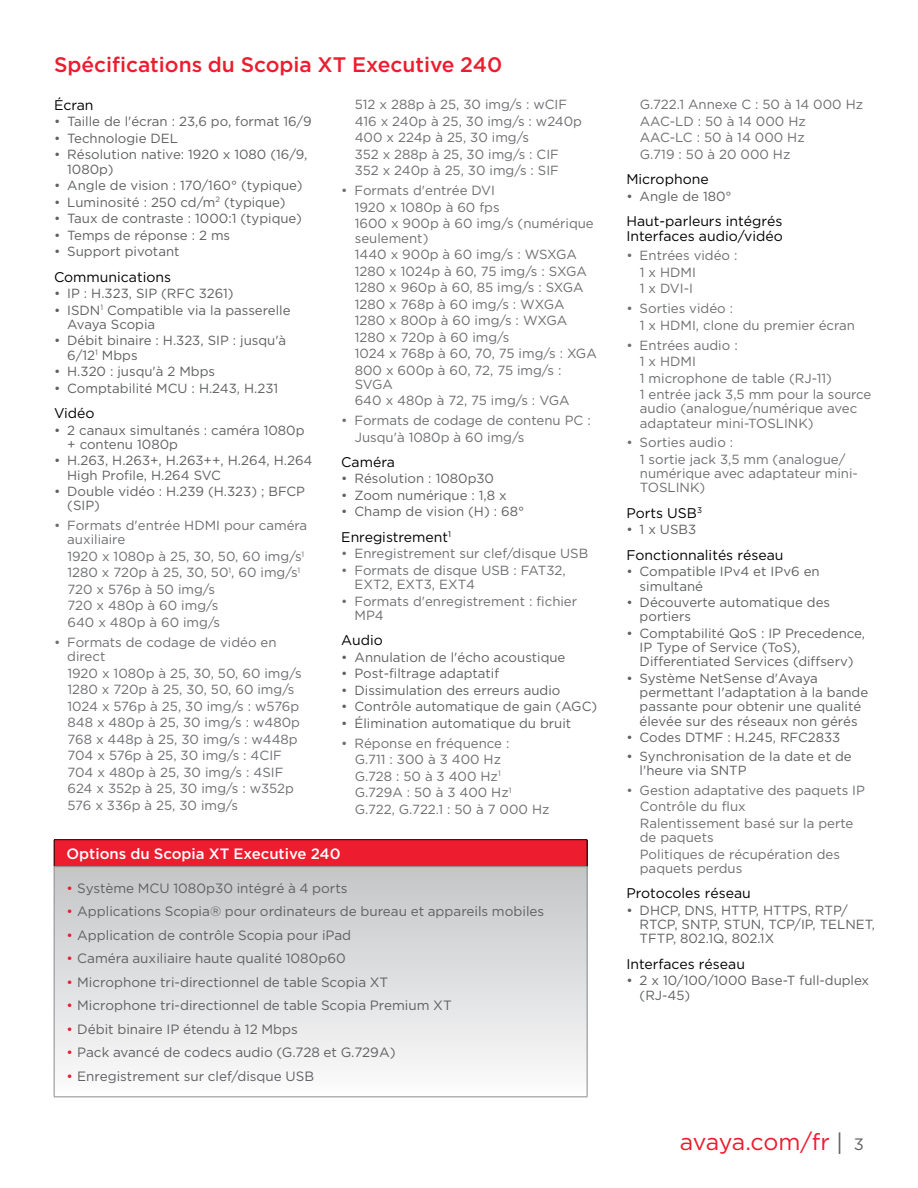
<style>
.page{position:relative;width:918px;height:1188px;background:#fff}
.page>*{position:absolute;margin:0;border:0;box-sizing:border-box;transform-origin:0 0}
.t1{font:23.25px "Gotham";letter-spacing:-.02em;color:#ed1c2e}
.t2{font:500 21px "Gotham";color:#ed1c2e}
.t3{font:500 15px "Gotham";color:#fff}
.t4{font:14.1px/14.2px "Gotham";color:#000}
.t5{font:13.5px "Gotham";color:#5f6062}
.t6{font:13.2px/16.5px "Gotham";color:#6d6e71}
.t7{font:13.2px/14.2px "Gotham";color:#5f6062}
.s1{color:#ed1c2e}
.s2{color:#5f6062}
.s3{font-size:16.5px;color:#5f6062}
</style>
<div class="page">
<div style="left:54px;top:840px;width:533px;height:27px;background:#ed1c2e"></div>
<div style="left:54px;top:867px;width:533px;height:230px;background:linear-gradient(to bottom,#c3c5c7,#fcfcfc)"></div>
<svg style="left:54px;top:840px;width:1px;height:26px"></svg>
<svg style="left:587px;top:840px;width:1px;height:27px"></svg>
<hr style="left:54px;top:839px;width:533px;height:1px;background:#000">
<hr style="left:54px;top:866px;width:533px;height:1px;background:#898b8e">
<hr style="left:54px;top:867px;width:1px;height:230px;background:#898b8e">
<hr style="left:587px;top:867px;width:1px;height:230px;background:#898b8e">
<hr style="left:54px;top:1097px;width:533px;height:1px;background:#898b8e">
<h2 class="t2" style="left:54px;top:52px;width:450px">Spécifications du Scopia XT Executive 240</h2>
<p class="t4" style="left:54px;top:98px;width:41px">Écran</p>
<p class="t7" style="left:54px;top:114px;width:259px">• Taille de l'écran : 23,6 po, format 16/9</p>
<p class="t7" style="left:54px;top:131px;width:126px">• Technologie DEL</p>
<p class="t7" style="left:67px;top:147px;width:242px;text-indent:-13px">• Résolution native: 1920 x 1080 (16/9,<br>1080p)</p>
<p class="t7" style="left:54px;top:178px;width:250px">• Angle de vision : 170/160° (typique)</p>
<p class="t7" style="left:54px;top:195px;width:233px">• Luminosité : 250 cd/m<sup>2</sup> (typique)</p>
<p class="t7" style="left:54px;top:211px;width:249px">• Taux de contraste : 1000:1 (typique)</p>
<p class="t7" style="left:54px;top:228px;width:178px">• Temps de réponse : 2 ms</p>
<p class="t7" style="left:54px;top:244px;width:127px">• Support pivotant</p>
<p class="t4" style="left:54px;top:269px;width:119px">Communications</p>
<p class="t7" style="left:54px;top:286px;width:181px">• IP : H.323, SIP (RFC 3261)</p>
<p class="t7" style="left:67px;top:303px;width:225px;text-indent:-13px">• ISDN<sup>1</sup> Compatible via la passerelle<br>Avaya Scopia</p>
<p class="t7" style="left:67px;top:333px;width:221px;text-indent:-13px">• Débit binaire : H.323, SIP : jusqu'à<br>6/12<sup>1</sup> Mbps</p>
<p class="t7" style="left:54px;top:364px;width:163px">• H.320 : jusqu'à 2 Mbps</p>
<p class="t7" style="left:54px;top:381px;width:226px">• Comptabilité MCU : H.243, H.231</p>
<p class="t4" style="left:54px;top:406px;width:42px">Vidéo</p>
<p class="t7" style="left:67px;top:423px;width:239px;text-indent:-13px">• 2 canaux simultanés : caméra 1080p + contenu 1080p</p>
<p class="t7" style="left:67px;top:453px;width:247px;text-indent:-13px">• H.263, H.263+, H.263++, H.264, H.264<br>High Profile, H.264 SVC</p>
<p class="t7" style="left:67px;top:484px;width:239px;text-indent:-13px">• Double vidéo : H.239 (H.323) ; BFCP (SIP)</p>
<p class="t6" style="left:67px;top:518px;width:242px;line-height:14.2px;text-indent:-13px">• Formats d'entrée HDMI pour caméra auxiliaire</p>
<p class="t6" style="left:67px;top:548px;width:238px">1920 x 1080p à 25, 30, 50, 60 img/s<sup>1<br></sup>1280 x 720p à 25, 30, 50<sup>1</sup>, 60 img/s<sup>1<br></sup>720 x 576p à 50 img/s<br>720 x 480p à 60 img/s<br>640 x 480p à 60 img/s</p>
<p class="t6" style="left:67px;top:635px;width:211px;line-height:14.2px;text-indent:-13px">• Formats de codage de vidéo en direct</p>
<p class="t6" style="left:67px;top:664px;width:236px">1920 x 1080p à 25, 30, 50, 60 img/s<br>1280 x 720p à 25, 30, 50, 60 img/s<br>1024 x 576p à 25, 30 img/s : w576p<br>848 x 480p à 25, 30 img/s : w480p<br>768 x 448p à 25, 30 img/s : w448p<br>704 x 576p à 25, 30 img/s : 4CIF<br>704 x 480p à 25, 30 img/s : 4SIF<br>624 x 352p à 25, 30 img/s : w352p<br>576 x 336p à 25, 30 img/s</p>
<p class="t6" style="left:355px;top:96px;width:229px">512 x 288p à 25, 30 img/s : wCIF<br>416 x 240p à 25, 30 img/s : w240p<br>400 x 224p à 25, 30 img/s<br>352 x 288p à 25, 30 img/s : CIF<br>352 x 240p à 25, 30 img/s : SIF</p>
<p class="t6" style="left:355px;top:182px;width:241px;text-indent:-13px">• Formats d'entrée DVI<br>1920 x 1080p à 60 fps<br>1600 x 900p à 60 img/s (numérique</p>
<p class="t6" style="left:355px;top:229px;width:244px">seulement)<br>1440 x 900p à 60 img/s : WSXGA<br>1280 x 1024p à 60, 75 img/s : SXGA<br>1280 x 960p à 60, 85 img/s : SXGA<br>1280 x 768p à 60 img/s : WXGA<br>1280 x 800p à 60 img/s : WXGA<br>1280 x 720p à 60 img/s<br>1024 x 768p à 60, 70, 75 img/s : XGA<br>800 x 600p à 60, 72, 75 img/s :</p>
<p class="t6" style="left:355px;top:376px;width:216px">SVGA<br>640 x 480p à 72, 75 img/s : VGA</p>
<p class="t6" style="left:355px;top:412px;width:238px;text-indent:-13px">• Formats de codage de contenu PC :<br>Jusqu'à 1080p à 60 img/s</p>
<p class="t4" style="left:341px;top:455px;width:55px">Caméra</p>
<p class="t7" style="left:341px;top:471px;width:154px">• Résolution : 1080p30</p>
<p class="t7" style="left:341px;top:488px;width:167px">• Zoom numérique : 1,8 x</p>
<p class="t7" style="left:341px;top:504px;width:184px">• Champ de vision (H) : 68°</p>
<p class="t4" style="left:341px;top:530px;width:111px">Enregistrement<sup>1</sup></p>
<p class="t6" style="left:341px;top:545px;width:249px">• Enregistrement sur clef/disque USB</p>
<p class="t6" style="left:355px;top:563px;width:213px;line-height:14.2px;text-indent:-13px">• Formats de disque USB : FAT32,<br>EXT2, EXT3, EXT4</p>
<p class="t6" style="left:355px;top:594px;width:224px;line-height:14.2px;text-indent:-13px">• Formats d'enregistrement : fichier<br>MP4</p>
<p class="t4" style="left:341px;top:633px;width:43px">Audio</p>
<p class="t7" style="left:341px;top:650px;width:226px">• Annulation de l'écho acoustique</p>
<p class="t7" style="left:341px;top:666px;width:159px">• Post-filtrage adaptatif</p>
<p class="t7" style="left:341px;top:683px;width:221px">• Dissimulation des erreurs audio</p>
<p class="t7" style="left:341px;top:699px;width:257px">• Contrôle automatique de gain (AGC)</p>
<p class="t7" style="left:341px;top:716px;width:232px">• Élimination automatique du bruit</p>
<p class="t6" style="left:355px;top:735px;width:196px;text-indent:-13px">• Réponse en fréquence :<br>G.711 : 300 à 3 400 Hz<br>G.728 : 50 à 3 400 Hz<sup>1<br></sup>G.729A : 50 à 3 400 Hz<sup>1<br></sup>G.722, G.722.1 : 50 à 7 000 Hz</p>
<p class="t3" style="left:66px;top:845px;width:276px">Options du Scopia XT Executive 240</p>
<p class="t5" style="left:66px;top:880px;width:283px"><span class="s1">•</span> Système MCU 1080p30 intégré à 4 ports</p>
<p class="t5" style="left:66px;top:904px;width:479px"><span class="s1">•</span> Applications Scopia® pour ordinateurs de bureau et appareils mobiles</p>
<p class="t5" style="left:66px;top:927px;width:286px"><span class="s1">•</span> Application de contrôle Scopia pour iPad</p>
<p class="t5" style="left:66px;top:951px;width:281px"><span class="s1">•</span> Caméra auxiliaire haute qualité 1080p60</p>
<p class="t5" style="left:66px;top:975px;width:323px"><span class="s1">•</span> Microphone tri-directionnel de table Scopia XT</p>
<p class="t5" style="left:66px;top:998px;width:387px"><span class="s1">•</span> Microphone tri-directionnel de table Scopia Premium XT</p>
<p class="t5" style="left:66px;top:1022px;width:233px"><span class="s1">•</span> Débit binaire IP étendu à 12 Mbps</p>
<p class="t5" style="left:66px;top:1045px;width:331px"><span class="s1">•</span> Pack avancé de codecs audio (G.728 et G.729A)</p>
<p class="t5" style="left:66px;top:1069px;width:249px"><span class="s1">•</span> Enregistrement sur clef/disque USB</p>
<p class="t6" style="left:640px;top:96px;width:225px">G.722.1 Annexe C : 50 à 14 000 Hz<br>AAC-LD : 50 à 14 000 Hz<br>AAC-LC : 50 à 14 000 Hz<br>G.719 : 50 à 20 000 Hz</p>
<p class="t4" style="left:626px;top:172px;width:84px">Microphone</p>
<p class="t7" style="left:626px;top:189px;width:107px">• Angle de 180°</p>
<p class="t4" style="left:626px;top:214px;width:158px">Haut-parleurs intégrés<br>Interfaces audio/vidéo</p>
<p class="t6" style="left:640px;top:247px;width:99px;text-indent:-13px">• Entrées vidéo :<br>1 x HDMI<br>1 x DVI-I</p>
<p class="t6" style="left:640px;top:300px;width:217px;text-indent:-13px">• Sorties vidéo :<br>1 x HDMI, clone du premier écran</p>
<p class="t6" style="left:640px;top:336px;width:233px;text-indent:-13px">• Entrées audio :<br>1 x HDMI<br>1 microphone de table (RJ-11)<br>1 entrée jack 3,5 mm pour la source</p>
<p class="t6" style="left:640px;top:401px;width:219px;line-height:14.2px">audio (analogue/numérique avec adaptateur mini-TOSLINK)</p>
<p class="t6" style="left:640px;top:434px;width:207px;text-indent:-13px">• Sorties audio :<br>1 sortie jack 3,5 mm (analogue/</p>
<p class="t6" style="left:640px;top:466px;width:220px;line-height:14.2px">numérique avec adaptateur mini-<br>TOSLINK)</p>
<p class="t4" style="left:626px;top:506px;width:77px">Ports USB<sup>3</sup></p>
<p class="t7" style="left:626px;top:522px;width:71px">• 1 x USB3</p>
<p class="t4" style="left:626px;top:548px;width:159px">Fonctionnalités réseau</p>
<p class="t7" style="left:640px;top:564px;width:182px;text-indent:-13px">• Compatible IPv4 et IPv6 en simultané</p>
<p class="t7" style="left:640px;top:595px;width:192px;text-indent:-13px">• Découverte automatique des portiers</p>
<p class="t7" style="left:640px;top:626px;width:227px;text-indent:-13px">• Comptabilité QoS : IP Precedence,<br>IP Type of Service (ToS),<br>Differentiated Services (diffserv)</p>
<p class="t7" style="left:640px;top:671px;width:230px;text-indent:-13px">• Système NetSense d'Avaya permettant l'adaptation à la bande passante pour obtenir une qualité élevée sur des réseaux non gérés</p>
<p class="t7" style="left:626px;top:730px;width:216px">• Codes DTMF : H.245, RFC2833</p>
<p class="t7" style="left:640px;top:749px;width:214px;text-indent:-13px">• Synchronisation de la date et de l'heure via SNTP</p>
<p class="t6" style="left:640px;top:782px;width:227px;text-indent:-13px">• Gestion adaptative des paquets IP<br>Contrôle du flux<br>Ralentissement basé sur la perte</p>
<p class="t6" style="left:640px;top:829px;width:202px">de paquets<br>Politiques de récupération des</p>
<p class="t6" style="left:640px;top:860px;width:104px">paquets perdus</p>
<p class="t4" style="left:626px;top:886px;width:126px">Protocoles réseau</p>
<p class="t7" style="left:640px;top:903px;width:237px;text-indent:-13px">• DHCP, DNS, HTTP, HTTPS, RTP/<br>RTCP, SNTP, STUN, TCP/IP, TELNET,<br>TFTP, 802.1Q, 802.1X</p>
<p class="t4" style="left:626px;top:956px;width:120px">Interfaces réseau</p>
<p class="t7" style="left:640px;top:973px;width:231px;text-indent:-13px">• 2 x 10/100/1000 Base-T full-duplex (RJ-45)</p>
<h1 class="t1" style="left:680px;top:1129px;width:186px">avaya.com/fr <span class="s2">|</span> <span class="s3">3</span></h1>
</div>
